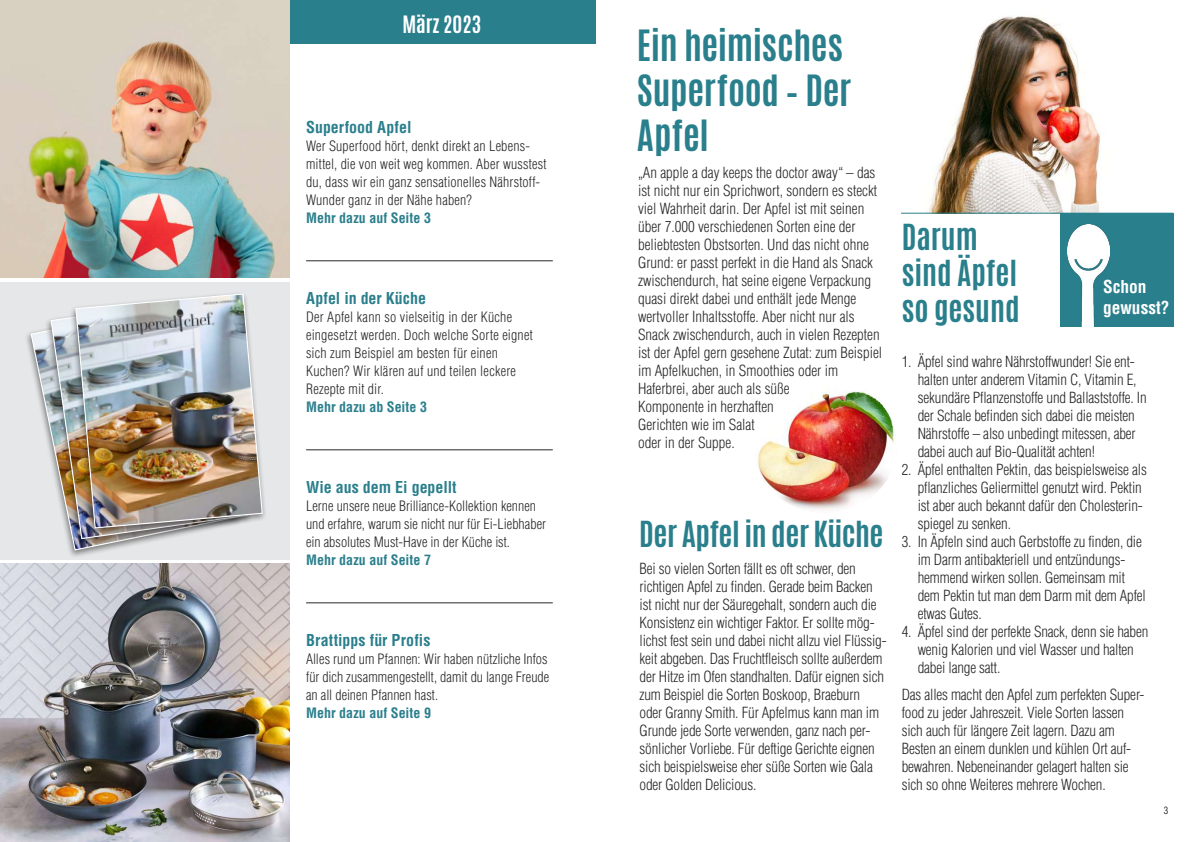
<style>
.page{position:relative;width:1191px;height:842px;background:#fff}
.page>*{position:absolute;margin:0;border:0;box-sizing:border-box;transform-origin:0 0}
.t1{font:700 36px/45px "Antonio";letter-spacing:-.01em;color:#2a7f8c}
.t2{font:700 30px/36px "Antonio";color:#2a7f8c}
.t3{font:700 20px "Antonio";color:#fff}
.t4{font:700 condensed 17.4px/20.7px "Helvetica";color:#fff}
.t5{font:700 condensed 16px "Helvetica";color:#2a7f8c}
.t6{font:300 condensed 15px/18px "Helvetica";letter-spacing:-.01em;color:#282829}
.t7{font:300 condensed 14px/18px "Helvetica";letter-spacing:.01em;color:#282829}
.t8{font:700 condensed 14px "Helvetica";letter-spacing:.005em;color:#2a7f8c}
.t9{font:300 condensed 10px "Helvetica";color:#000}
</style>
<div class="page">
<img style="left:758px;top:391px;width:137px;height:119px">
<img style="left:901px;top:16px;width:273px;height:197px">
<hr style="left:306px;top:261px;width:247px;height:1px;background:#282827">
<hr style="left:306px;top:450px;width:247px;height:1px;background:#282827">
<hr style="left:306px;top:603px;width:247px;height:1px;background:#282827">
<div style="left:288px;top:0;width:307px;height:43px;background:#2a7f8c"></div>
<img style="left:0;top:0;width:289px;height:278px">
<div style="left:0;top:282px;width:289px;height:278px;background:#e6e7e8"></div>
<div style="left:1060px;top:213px;width:113px;height:114px;background:#2a7f8c"></div>
<img style="left:1067px;top:225px;width:42px;height:102px">
<hr style="left:901px;top:213px;width:272px;height:1px;background:#2a7f8c">
<img style="left:0;top:563px;width:289px;height:278px">
<svg style="left:30px;top:330px;width:92px;height:221px"></svg>
<div style="left:44px;top:294px;width:209px;height:253px;background:#000;opacity:.45"></div>
<img style="left:50px;top:296px;width:199px;height:244px">
<div style="left:69px;top:290px;width:198px;height:246px;background:#000;opacity:.45"></div>
<img style="left:75px;top:293px;width:188px;height:236px">
<h3 class="t3" style="left:402px;top:9px;width:80px">März 2023</h3>
<p class="t5" style="left:306px;top:117px;width:107px">Superfood Apfel</p>
<p class="t7" style="left:306px;top:136px;width:242px">Wer Superfood hört, denkt direkt an Lebens&shy;mittel, die von weit weg kommen. Aber wusstest du, dass wir ein ganz sensationelles Nährstoff-Wunder ganz in der Nähe haben?</p>
<p class="t8" style="left:306px;top:209px;width:126px">Mehr dazu auf Seite 3</p>
<p class="t5" style="left:306px;top:288px;width:121px">Apfel in der Küche</p>
<p class="t7" style="left:306px;top:307px;width:228px">Der Apfel kann so vielseitig in der Küche eingesetzt werden. Doch welche Sorte eignet sich zum Beispiel am besten für einen Kuchen? Wir klären auf und teilen leckere Rezepte mit dir.</p>
<p class="t8" style="left:306px;top:398px;width:122px">Mehr dazu ab Seite 3</p>
<p class="t5" style="left:306px;top:477px;width:152px">Wie aus dem Ei gepellt</p>
<p class="t7" style="left:306px;top:496px;width:241px">Lerne unsere neue Brilliance-Kollektion kennen und erfahre, warum sie nicht nur für Ei-Liebhaber ein absolutes Must-Have in der Küche ist.</p>
<p class="t8" style="left:306px;top:551px;width:126px">Mehr dazu auf Seite 7</p>
<p class="t5" style="left:306px;top:630px;width:126px">Brattipps für Profis</p>
<p class="t7" style="left:306px;top:649px;width:245px">Alles rund um Pfannen: Wir haben nützliche Infos für dich zusammengestellt, damit du lange Freude an all deinen Pfannen hast.</p>
<p class="t8" style="left:306px;top:704px;width:126px">Mehr dazu auf Seite 9</p>
<h1 class="t1" style="left:637px;top:23px;width:216px">Ein heimisches<br>Superfood – Der<br>Apfel</h1>
<p class="t6" style="left:638px;top:163px;width:246px">„An apple a day keeps the doctor away“ – das ist nicht nur ein Sprichwort, sondern es steckt viel Wahrheit darin. Der Apfel ist mit seinen über 7.000 verschiedenen Sorten eine der beliebtesten Obstsorten. Und das nicht ohne Grund: er passt perfekt in die Hand als Snack zwischendurch, hat seine eigene Verpackung quasi direkt dabei und enthält jede Menge wertvoller Inhaltsstoffe. Aber nicht nur als Snack zwischendurch, auch in vielen Rezepten ist der Apfel gern gesehene Zutat: zum Beispiel im Apfelkuchen, in Smoothies oder im Haferbrei, aber auch als süße<br>Komponente in herzhaften<br>Gerichten wie im Salat<br>oder in der Suppe.</p>
<h2 class="t2" style="left:639px;top:516px;width:246px">Der Apfel in der Küche</h2>
<p class="t6" style="left:639px;top:559px;width:249px">Bei so vielen Sorten fällt es oft schwer, den richtigen Apfel zu finden. Gerade beim Backen ist nicht nur der Säuregehalt, sondern auch die Konsistenz ein wichtiger Faktor. Er sollte mög&shy;lichst fest sein und dabei nicht allzu viel Flüssig&shy;keit abgeben. Das Fruchtfleisch sollte außerdem der Hitze im Ofen standhalten. Dafür eignen sich zum Beispiel die Sorten Boskoop, Braeburn oder Granny Smith. Für Apfelmus kann man im Grunde jede Sorte verwenden, ganz nach per&shy;sönlicher Vorliebe. Für deftige Gerichte eignen sich beispielsweise eher süße Sorten wie Gala oder Golden Delicious.</p>
<h2 class="t2" style="left:901px;top:219px;width:119px">Darum sind Äpfel so gesund</h2>
<p class="t6" style="left:917px;top:352px;width:230px;text-indent:-16px">1. Äpfel sind wahre Nährstoffwunder! Sie ent&shy;halten unter anderem Vitamin C, Vitamin E, sekundäre Pflanzenstoffe und Ballaststoffe. In der Schale befinden sich dabei die meisten Nährstoffe – also unbedingt mitessen, aber dabei auch auf Bio-Qualität achten!</p>
<p class="t6" style="left:917px;top:460px;width:231px;text-indent:-16px">2. Äpfel enthalten Pektin, das beispielsweise als pflanzliches Geliermittel genutzt wird. Pektin ist aber auch bekannt dafür den Cholesterin&shy;spiegel zu senken.</p>
<p class="t6" style="left:917px;top:532px;width:230px;text-indent:-16px">3. In Äpfeln sind auch Gerbstoffe zu finden, die im Darm antibakteriell und entzündungs&shy;hemmend wirken sollen. Gemeinsam mit dem Pektin tut man dem Darm mit dem Apfel etwas Gutes.</p>
<p class="t6" style="left:917px;top:622px;width:232px;text-indent:-16px">4. Äpfel sind der perfekte Snack, denn sie haben wenig Kalorien und viel Wasser und halten dabei lange satt.</p>
<p class="t6" style="left:901px;top:685px;width:244px">Das alles macht den Apfel zum perfekten Super&shy;food zu jeder Jahreszeit. Viele Sorten lassen sich auch für längere Zeit lagern. Dazu am Besten an einem dunklen und kühlen Ort auf&shy;bewahren. Nebeneinander gelagert halten sie sich so ohne Weiteres mehrere Wochen.</p>
<p class="t4" style="left:1103px;top:276px;width:68px">Schon gewusst?</p>
<p class="t9" style="left:1163px;top:804px;width:6px">3</p>
</div>
